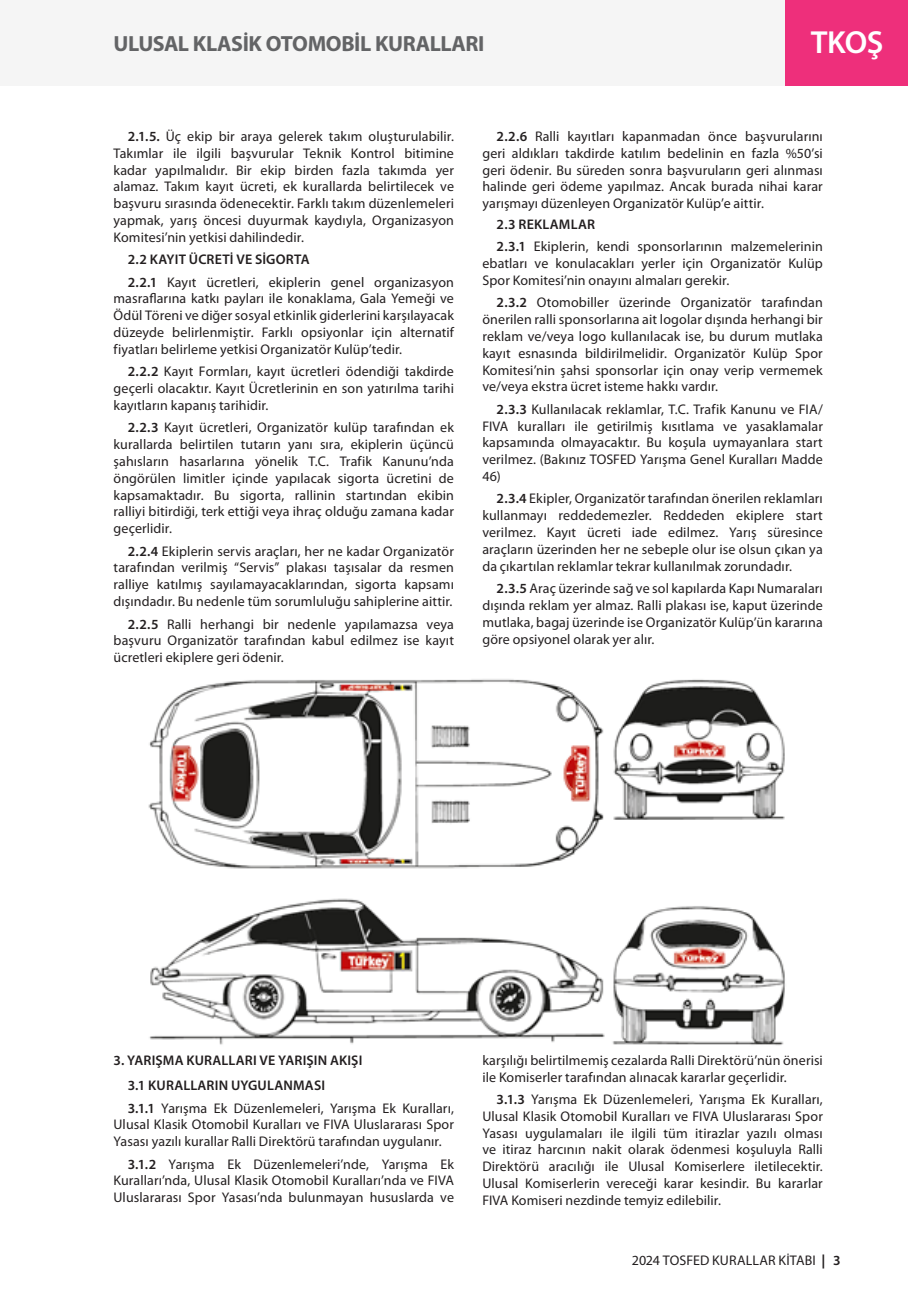
<style>
.page{position:relative;width:908px;height:1304px;background:#fff}
.page>*{position:absolute;margin:0;border:0;box-sizing:border-box;transform-origin:0 0}
.t1{font:600 32px "Myriad Pro";color:#fff}
.t2{font:700 22px "Myriad Pro";letter-spacing:-.02em;color:#636466}
.üçüncül-1_1_1{font:14px/16.8px "Myriad Pro";letter-spacing:.005em;color:#231f20;text-align:justify}
.İkincil_-_1_1{font:600 14px "Myriad Pro";letter-spacing:.015em;color:#231f20}
.Birinci-Başlık{font:600 14px "Myriad Pro";letter-spacing:.01em;color:#231f20}
.s1{font-weight:600}
.s2{font-weight:700}
</style>
<div class="page">
<div style="left:0;top:0;width:822px;height:85px;background:#f5f5f5"></div>
<div style="left:785px;top:0;width:122px;height:85px;background:#ee2f7b"></div>
<img style="left:148px;top:679px;width:637px;height:367px">
<h2 class="t2" style="left:113px;top:29px;width:372px">ULUSAL KLASİK OTOMOBİL KURALLARI</h2>
<h1 class="t1" style="left:810px;top:22px;width:74px">TKOŞ</h1>
<p class="üçüncül-1_1_1" style="left:113px;top:128px;width:342px;text-indent:14px"><span class="s1">2.1.5.</span> Üç ekip bir araya gelerek takım oluşturulabilir.<br>Takımlar ile ilgili başvurular Teknik Kontrol bitimine kadar yapılmalıdır. Bir ekip birden fazla takımda yer alamaz. Takım kayıt ücreti, ek kurallarda belirtilecek ve başvuru sırasında ödenecektir. Farklı takım düzenlemeleri yapmak, yarış öncesi duyurmak kaydıyla, Organizasyon Komitesi’nin yetkisi dahilindedir.</p>
<p class="İkincil_-_1_1" style="left:128px;top:251px;width:183px">2.2 KAYIT ÜCRETİ VE SİGORTA</p>
<p class="üçüncül-1_1_1" style="left:113px;top:273px;width:342px;text-indent:14px"><span class="s1">2.2.1</span> Kayıt ücretleri, ekiplerin genel organizasyon masraflarına katkı payları ile konaklama, Gala Yemeği ve Ödül Töreni ve diğer sosyal etkinlik giderlerini karşılayacak düzeyde belirlenmiştir. Farklı opsiyonlar için alternatif fiyatları belirleme yetkisi Organizatör Kulüp’tedir.</p>
<p class="üçüncül-1_1_1" style="left:113px;top:363px;width:342px;text-indent:14px"><span class="s1">2.2.2</span> Kayıt Formları, kayıt ücretleri ödendiği takdirde geçerli olacaktır. Kayıt Ücretlerinin en son yatırılma tarihi kayıtların kapanış tarihidir.</p>
<p class="üçüncül-1_1_1" style="left:113px;top:419px;width:342px;text-indent:14px"><span class="s1">2.2.3</span> Kayıt ücretleri, Organizatör kulüp tarafından ek kurallarda belirtilen tutarın yanı sıra, ekiplerin üçüncü şahısların hasarlarına yönelik T.C. Trafik Kanunu’nda öngörülen limitler içinde yapılacak sigorta ücretini de kapsamaktadır. Bu sigorta, rallinin startından ekibin ralliyi bitirdiği, terk ettiği veya ihraç olduğu zamana kadar geçerlidir.</p>
<p class="üçüncül-1_1_1" style="left:113px;top:542px;width:342px;text-indent:14px"><span class="s1">2.2.4</span> Ekiplerin servis araçları, her ne kadar Organizatör tarafından verilmiş “Servis” plakası taşısalar da resmen ralliye katılmış sayılamayacaklarından, sigorta kapsamı dışındadır. Bu nedenle tüm sorumluluğu sahiplerine aittir.</p>
<p class="üçüncül-1_1_1" style="left:113px;top:615px;width:342px;text-indent:14px"><span class="s1">2.2.5</span> Ralli herhangi bir nedenle yapılamazsa veya başvuru Organizatör tarafından kabul edilmez ise kayıt ücretleri ekiplere geri ödenir.</p>
<p class="üçüncül-1_1_1" style="left:482px;top:128px;width:342px;text-indent:14px"><span class="s1">2.2.6</span> Ralli kayıtları kapanmadan önce başvurularını geri aldıkları takdirde katılım bedelinin en fazla %50’si geri ödenir. Bu süreden sonra başvuruların geri alınması halinde geri ödeme yapılmaz. Ancak burada nihai karar yarışmayı düzenleyen Organizatör Kulüp’e aittir.</p>
<p class="İkincil_-_1_1" style="left:496px;top:215px;width:100px">2.3 REKLAMLAR</p>
<p class="üçüncül-1_1_1" style="left:482px;top:238px;width:342px;text-indent:14px"><span class="s1">2.3.1</span> Ekiplerin, kendi sponsorlarının malzemelerinin ebatları ve konulacakları yerler için Organizatör Kulüp Spor Komitesi’nin onayını almaları gerekir.</p>
<p class="üçüncül-1_1_1" style="left:482px;top:294px;width:342px;text-indent:14px"><span class="s1">2.3.2</span> Otomobiller üzerinde Organizatör tarafından önerilen ralli sponsorlarına ait logolar dışında herhangi bir reklam ve/veya logo kullanılacak ise, bu durum mutlaka kayıt esnasında bildirilmelidir. Organizatör Kulüp Spor Komitesi’nin şahsi sponsorlar için onay verip vermemek ve/veya ekstra ücret isteme hakkı vardır.</p>
<p class="üçüncül-1_1_1" style="left:482px;top:400px;width:342px;text-indent:14px"><span class="s1">2.3.3</span> Kullanılacak reklamlar, T.C. Trafik Kanunu ve FIA/ FIVA kuralları ile getirilmiş kısıtlama ve yasaklamalar kapsamında olmayacaktır. Bu koşula uymayanlara start verilmez. (Bakınız TOSFED Yarışma Genel Kuralları Madde 46)</p>
<p class="üçüncül-1_1_1" style="left:482px;top:490px;width:342px;text-indent:14px"><span class="s1">2.3.4</span> Ekipler, Organizatör tarafından önerilen reklamları kullanmayı reddedemezler. Reddeden ekiplere start verilmez. Kayıt ücreti iade edilmez. Yarış süresince araçların üzerinden her ne sebeple olur ise olsun çıkan ya da çıkartılan reklamlar tekrar kullanılmak zorundadır.</p>
<p class="üçüncül-1_1_1" style="left:482px;top:580px;width:342px;text-indent:14px"><span class="s1">2.3.5</span> Araç üzerinde sağ ve sol kapılarda Kapı Numaraları dışında reklam yer almaz. Ralli plakası ise, kaput üzerinde mutlaka, bagaj üzerinde ise Organizatör Kulüp’ün kararına göre opsiyonel olarak yer alır.</p>
<p class="Birinci-Başlık" style="left:113px;top:1051px;width:250px">3. YARIŞMA KURALLARI VE YARIŞIN AKIŞI</p>
<p class="İkincil_-_1_1" style="left:128px;top:1076px;width:199px">3.1 KURALLARIN UYGULANMASI</p>
<p class="üçüncül-1_1_1" style="left:113px;top:1099px;width:342px;text-indent:14px"><span class="s1">3.1.1</span> Yarışma Ek Düzenlemeleri, Yarışma Ek Kuralları, Ulusal Klasik Otomobil Kuralları ve FIVA Uluslararası Spor Yasası yazılı kurallar Ralli Direktörü tarafından uygulanır.</p>
<p class="üçüncül-1_1_1" style="left:113px;top:1155px;width:342px;text-indent:14px"><span class="s1">3.1.2</span> Yarışma Ek Düzenlemeleri’nde, Yarışma Ek Kuralları’nda, Ulusal Klasik Otomobil Kuralları’nda ve FIVA Uluslararası Spor Yasası’nda bulunmayan hususlarda ve</p>
<p class="üçüncül-1_1_1" style="left:482px;top:1051px;width:342px">karşılığı belirtilmemiş cezalarda Ralli Direktörü’nün önerisi ile Komiserler tarafından alınacak kararlar geçerlidir.</p>
<p class="üçüncül-1_1_1" style="left:482px;top:1091px;width:342px;text-indent:14px"><span class="s1">3.1.3</span> Yarışma Ek Düzenlemeleri, Yarışma Ek Kuralları, Ulusal Klasik Otomobil Kuralları ve FIVA Uluslararası Spor Yasası uygulamaları ile ilgili tüm itirazlar yazılı olması ve itiraz harcının nakit olarak ödenmesi koşuluyla Ralli Direktörü aracılığı ile Ulusal Komiserlere iletilecektir.<br>Ulusal Komiserlerin vereceği karar kesindir. Bu kararlar FIVA Komiseri nezdinde temyiz edilebilir.</p>
<p class="üçüncül-1_1_1" style="left:631px;top:1252px;width:210px">2024 TOSFED KURALLAR KİTABI <span class="s2">|</span> <span class="s1">3</span></p>
</div>
